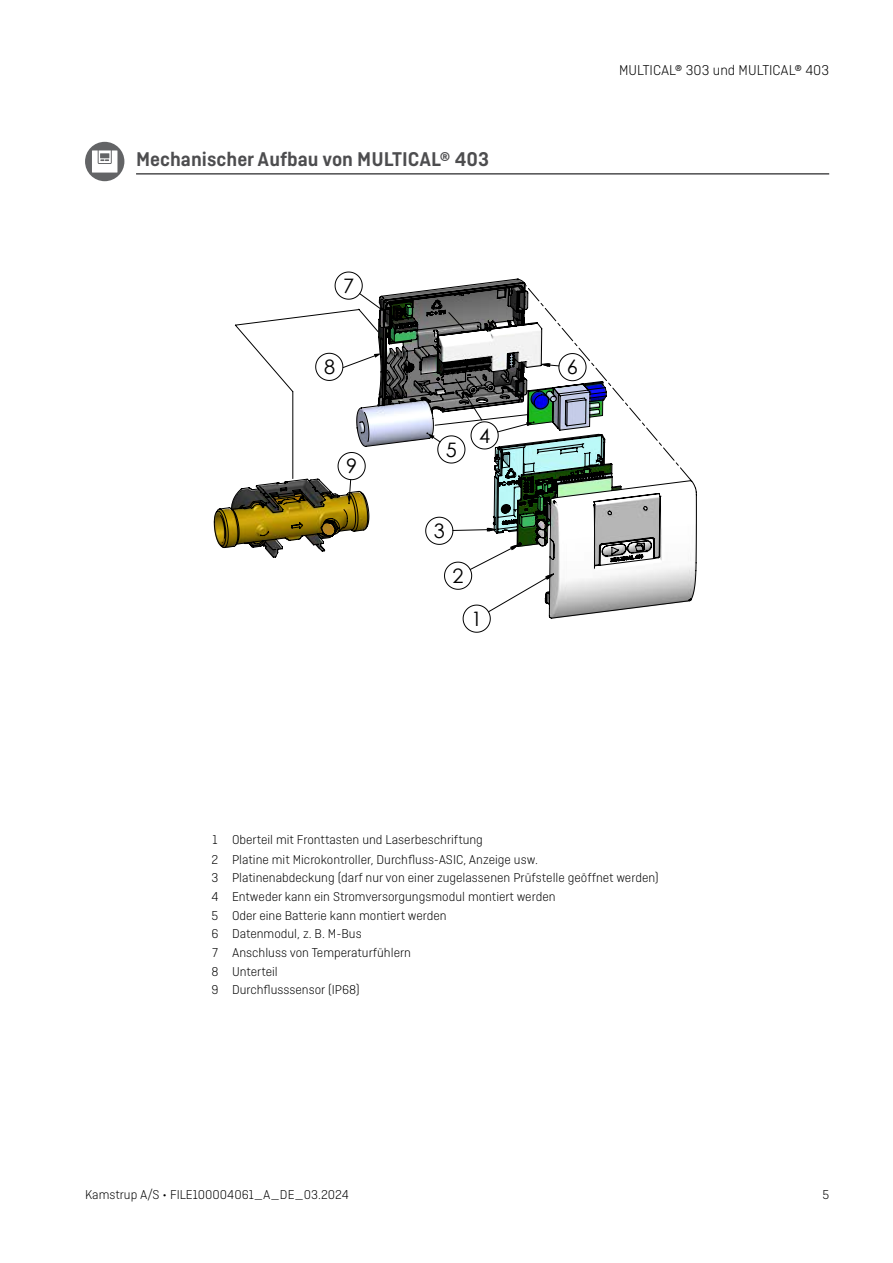
<style>
.page{position:relative;width:893px;height:1263px;background:#fff}
.page>*{position:absolute;margin:0;border:0;box-sizing:border-box;transform-origin:0 0}
.t1{font:600 21px "Ciutadella";color:#4d4d4f}
.t2{font:19.95px "Century Gothic";color:#000}
.t3{font:300 15px "Ciutadella";color:#000}
.t4{font:300 13.5px/18.8px "Ciutadella";color:#000}
</style>
<div class="page">
<hr style="left:136px;top:173px;width:693px;height:2px;background:#4d4d4f">
<svg style="left:214px;top:479px;width:483px;height:136px"></svg>
<svg style="left:315px;top:272px;width:271px;height:361px"></svg>
<svg style="left:359px;top:293px;width:38px;height:15px"></svg>
<svg style="left:470px;top:579px;width:84px;height:33px"></svg>
<svg style="left:497px;top:285px;width:195px;height:196px"></svg>
<hr style="left:207px;top:812px;width:500px;height:1px;background:#000">
<hr style="left:207px;top:228px;width:1px;height:475px;background:#000">
<hr style="left:207px;top:799px;width:500px;height:1px;background:#000">
<hr style="left:207px;top:228px;width:500px;height:1px;background:#000">
<hr style="left:710px;top:228px;width:1px;height:475px;background:#000">
<hr style="left:207px;top:824px;width:500px;height:1px;background:#000">
<svg style="left:234px;top:308px;width:295px;height:171px"></svg>
<svg style="left:348px;top:315px;width:206px;height:264px"></svg>
<svg style="left:82px;top:139px;width:46px;height:45px"></svg>
<div style="left:85px;top:142px;width:39px;height:39px;background:#636466;border-radius:50%"></div>
<svg style="left:92px;top:150px;width:25px;height:23px"></svg>
<h1 class="t1" style="left:136px;top:147px;width:355px">Mechanischer Aufbau von MULTICAL® 403</h1>
<h2 class="t2" style="left:343px;top:272px;width:13px">7</h2>
<h2 class="t2" style="left:324px;top:353px;width:13px">8</h2>
<h2 class="t2" style="left:346px;top:452px;width:13px">9</h2>
<h2 class="t2" style="left:446px;top:435px;width:13px">5</h2>
<h2 class="t2" style="left:479px;top:421px;width:13px">4</h2>
<h2 class="t2" style="left:434px;top:517px;width:13px">3</h2>
<h2 class="t2" style="left:453px;top:562px;width:13px">2</h2>
<h2 class="t2" style="left:471px;top:605px;width:13px">1</h2>
<p class="t3" style="left:619px;top:62px;width:212px">MULTICAL® 303 und MULTICAL® 403</p>
<h2 class="t2" style="left:567px;top:353px;width:13px">6</h2>
<p class="t4" style="left:211px;top:830px;width:449px">1 Oberteil mit Fronttasten und Laserbeschriftung<br>2 Platine mit Microkontroller, Durchfluss-ASIC, Anzeige usw.<br>3 Platinenabdeckung (darf nur von einer zugelassenen Prüfstelle geöffnet werden)<br>4 Entweder kann ein Stromversorgungsmodul montiert werden<br>5 Oder eine Batterie kann montiert werden<br>6 Datenmodul, z. B. M-Bus<br>7 Anschluss von Temperaturfühlern<br>8 Unterteil<br>9 Durchflusssensor (IP68)</p>
<p class="t4" style="left:85px;top:1185px;width:265px">Kamstrup A/S • FILE100004061_A_DE_03.2024</p>
<p class="t4" style="left:822px;top:1185px;width:8px">5</p>
</div>
